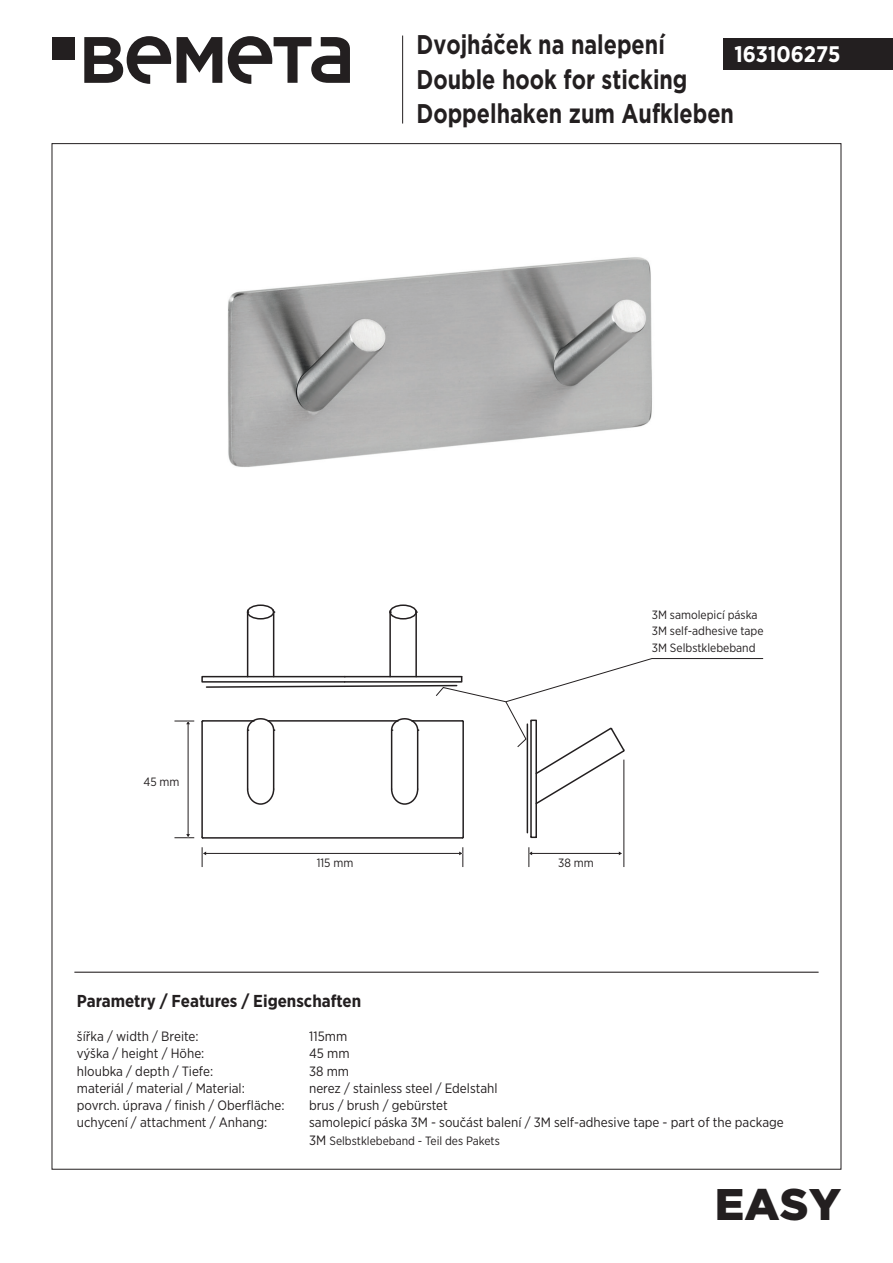
<style>
.page{position:relative;width:893px;height:1263px;background:#fff}
.page>*{position:absolute;margin:0;border:0;box-sizing:border-box;transform-origin:0 0}
.t1{font:900 44.25px "Gotham";color:#231f20}
.t2{font:700 27px/34.5px "Gotham";color:#231f20;scale:.8 1}
.t3{font:700 22.5px "Gotham Narrow";color:#fff}
.t4{font:700 17.25px "Gotham Narrow";color:#231f20}
.t5{font:13.5px "Gotham Narrow";color:#231f20}
.t6{font:12px/16.5px "Gotham Narrow";color:#231f20}
.s1{font-size:13.5px}
</style>
<div class="page">
<img style="left:228px;top:257px;width:424px;height:210px">
<div style="left:724px;top:38px;width:169px;height:32px;background:#231f20"></div>
<hr style="left:402px;top:36px;width:1px;height:88px;background:#231f20">
<hr style="left:74px;top:972px;width:745px;height:1px;background:#231f20">
<svg style="left:84px;top:36px;width:87px;height:48px"></svg>
<svg style="left:177px;top:37px;width:45px;height:46px"></svg>
<svg style="left:228px;top:36px;width:122px;height:48px"></svg>
<div style="left:52px;top:37px;width:23px;height:23px;background:#231f20"></div>
<hr style="left:206px;top:853px;width:254px;height:1px;background:#231f20">
<svg style="left:202px;top:847px;width:4px;height:20px"></svg>
<svg style="left:459px;top:847px;width:5px;height:20px"></svg>
<hr style="left:624px;top:760px;width:1px;height:107px;background:#231f20">
<hr style="left:532px;top:853px;width:87px;height:1px;background:#231f20">
<svg style="left:529px;top:847px;width:3px;height:20px"></svg>
<hr style="left:188px;top:724px;width:1px;height:111px;background:#231f20">
<svg style="left:174px;top:721px;width:20px;height:3px"></svg>
<svg style="left:174px;top:834px;width:20px;height:4px"></svg>
<svg style="left:201px;top:608px;width:562px;height:231px"></svg>
<div style="left:247px;top:604px;width:27px;height:15px;border:2px solid #231f20;border-radius:50%"></div>
<div style="left:389px;top:604px;width:28px;height:15px;border:2px solid #231f20;border-radius:50%"></div>
<h2 class="t2" style="left:416px;top:27px;width:398px">Dvojháček na nalepení<br>Double hook for sticking<br>Doppelhaken zum Aufkleben</h2>
<h3 class="t3" style="left:734px;top:40px;width:108px">163106275</h3>
<p class="t6" style="left:144px;top:773px;width:37px">45 mm</p>
<p class="t6" style="left:652px;top:606px;width:113px">3M samolepicí páska<br>3M self-adhesive tape<br>3M Selbstklebeband</p>
<p class="t6" style="left:317px;top:854px;width:38px">115 mm</p>
<p class="t6" style="left:558px;top:854px;width:37px">38 mm</p>
<p class="t4" style="left:77px;top:990px;width:286px">Parametry / Features / Eigenschaften</p>
<p class="t5" style="left:77px;top:1028px;width:123px">šířka / width / Breite:</p>
<p class="t5" style="left:309px;top:1028px;width:40px">115mm</p>
<p class="t5" style="left:77px;top:1045px;width:129px">výška / height / Höhe:</p>
<p class="t5" style="left:309px;top:1045px;width:42px">45 mm</p>
<p class="t5" style="left:77px;top:1062px;width:138px">hloubka / depth / Tiefe:</p>
<p class="t5" style="left:309px;top:1062px;width:41px">38 mm</p>
<p class="t5" style="left:77px;top:1080px;width:169px">materiál / material / Material:</p>
<p class="t5" style="left:309px;top:1080px;width:190px">nerez / stainless steel / Edelstahl</p>
<p class="t5" style="left:77px;top:1097px;width:209px">povrch. úprava / finish / Oberfläche:</p>
<p class="t5" style="left:309px;top:1097px;width:140px">brus / brush / gebürstet</p>
<p class="t5" style="left:77px;top:1114px;width:192px">uchycení / attachment / Anhang:</p>
<p class="t5" style="left:309px;top:1114px;width:476px">samolepicí páska 3M - součást balení / 3M self-adhesive tape - part of the package</p>
<p class="t6" style="left:309px;top:1132px;width:192px"><span class="s1">3M</span> Selbstklebeband - Teil des Pakets</p>
<h1 class="t1" style="left:715px;top:1173px;width:128px">EASY</h1>
</div>
